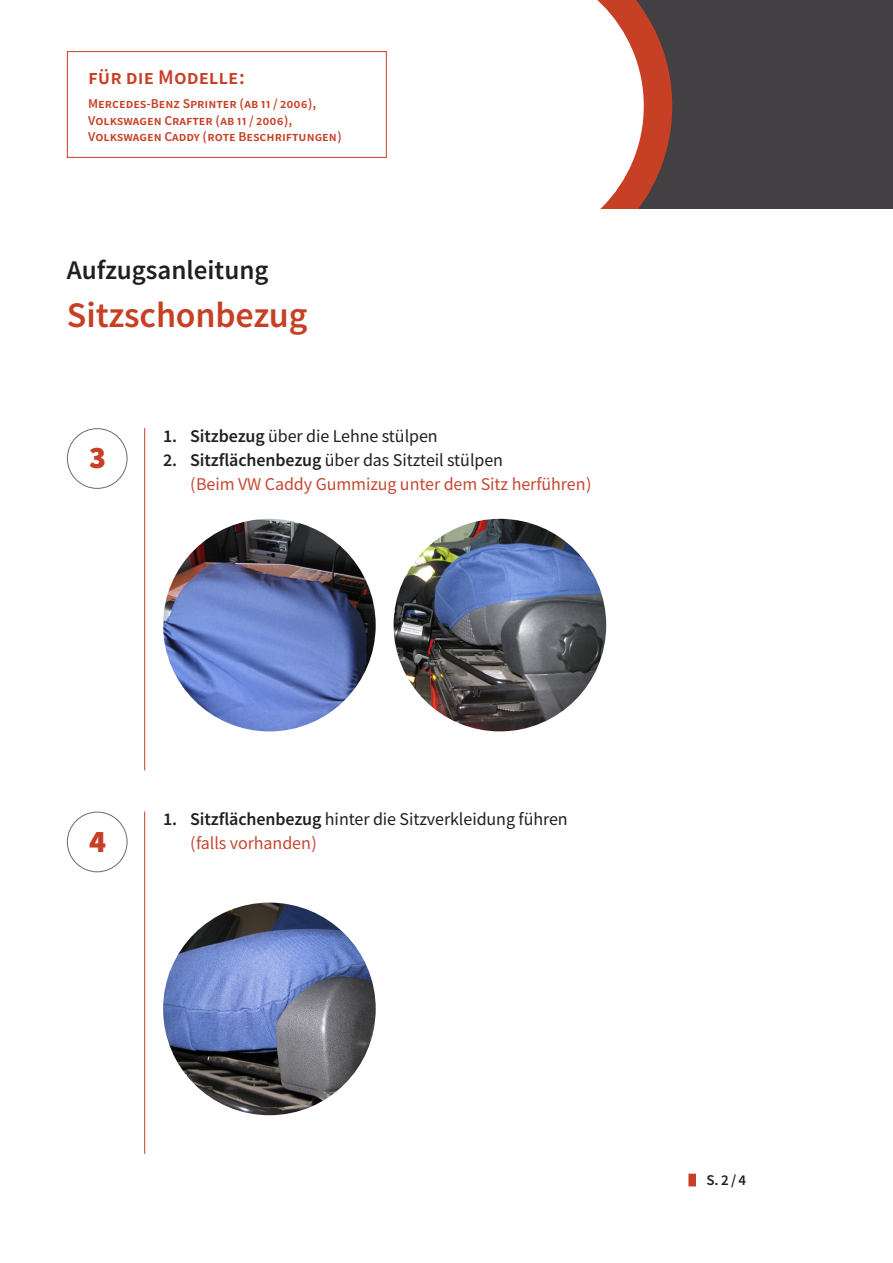
<style>
.page{position:relative;width:893px;height:1263px;background:#fff}
.page>*{position:absolute;margin:0;border:0;box-sizing:border-box;transform-origin:0 0}
.t1{font:600 36px "Source Sans Pro";color:#c73f25}
.t2{font:900 31.5px "Source Sans Pro";color:#c73f25}
.t3{font:600 27px "Source Sans Pro";color:#231f20}
.t4{font:600 21px "Source Sans Pro";color:#c73f25}
.t5{font:18px/24px "Source Sans Pro";letter-spacing:-.005em;color:#231f20}
.t6{font:18px/24px "Source Sans Pro";letter-spacing:-.005em;color:#c74831}
.t7{font:600 15px "Source Sans Pro";color:#231f20}
.t8{font:600 13.5px "Source Sans Pro";color:#c73f25}
.s1{font-weight:600}
.s2{font-weight:600;color:#231f20}
.s3{color:#231f20}
.s4{color:#c74831}
</style>
<div class="page">
<img style="left:163px;top:519px;width:213px;height:212px;border-radius:106px">
<div style="left:67px;top:428px;width:60px;height:61px;border:1px solid #6a6b72;border-radius:50%"></div>
<hr style="left:144px;top:428px;width:1px;height:342px;background:#c73f25">
<div style="left:67px;top:812px;width:60px;height:60px;border:1px solid #6a6b72;border-radius:50%"></div>
<hr style="left:144px;top:811px;width:1px;height:343px;background:#c73f25">
<div style="left:688px;top:1174px;width:8px;height:12px;background:#c73f25"></div>
<div style="left:0;top:0;width:893px;height:209px;background:#424043"></div>
<svg style="left:534px;top:0;width:138px;height:209px;background:#e3c4be"></svg>
<div style="left:0;top:0;width:534px;height:209px;background:#fff"></div>
<img style="left:163px;top:902px;width:213px;height:213px;border-radius:106px">
<img style="left:394px;top:519px;width:212px;height:212px;border-radius:106px">
<div style="left:67px;top:51px;width:320px;height:107px;border:1px solid #c73f25"></div>
<p class="t4" style="left:88px;top:63px;width:158px">für die Modelle:</p>
<p class="t8" style="left:88px;top:95px;width:229px">Mercedes-Benz Sprinter (ab 11 / 2006),</p>
<p class="t8" style="left:88px;top:111px;width:205px">Volkswagen Crafter (ab 11 / 2006),</p>
<p class="t8" style="left:88px;top:127px;width:255px">Volkswagen Caddy (rote Beschriftungen)</p>
<p class="t3" style="left:67px;top:252px;width:203px">Aufzugsanleitung</p>
<p class="t1" style="left:67px;top:292px;width:242px">Sitzschonbezug</p>
<p class="t2" style="left:89px;top:436px;width:19px">3</p>
<p class="t5" style="left:163px;top:424px;width:276px"><span class="s1">1. Sitzbezug</span> über die Lehne stülpen</p>
<p class="t6" style="left:190px;top:448px;width:403px;text-indent:-27px"><span class="s2">2. Sitzflächenbezug</span> <span class="s3">über das Sitzteil stülpen<br></span>(Beim VW Caddy Gummizug unter dem Sitz herführen)</p>
<p class="t2" style="left:89px;top:819px;width:19px">4</p>
<p class="t5" style="left:190px;top:807px;width:379px;text-indent:-27px"><span class="s1">1. Sitzflächenbezug</span> hinter die Sitzverkleidung führen <span class="s4">(falls vorhanden)</span></p>
<p class="t7" style="left:706px;top:1170px;width:41px">S.2/4</p>
</div>
